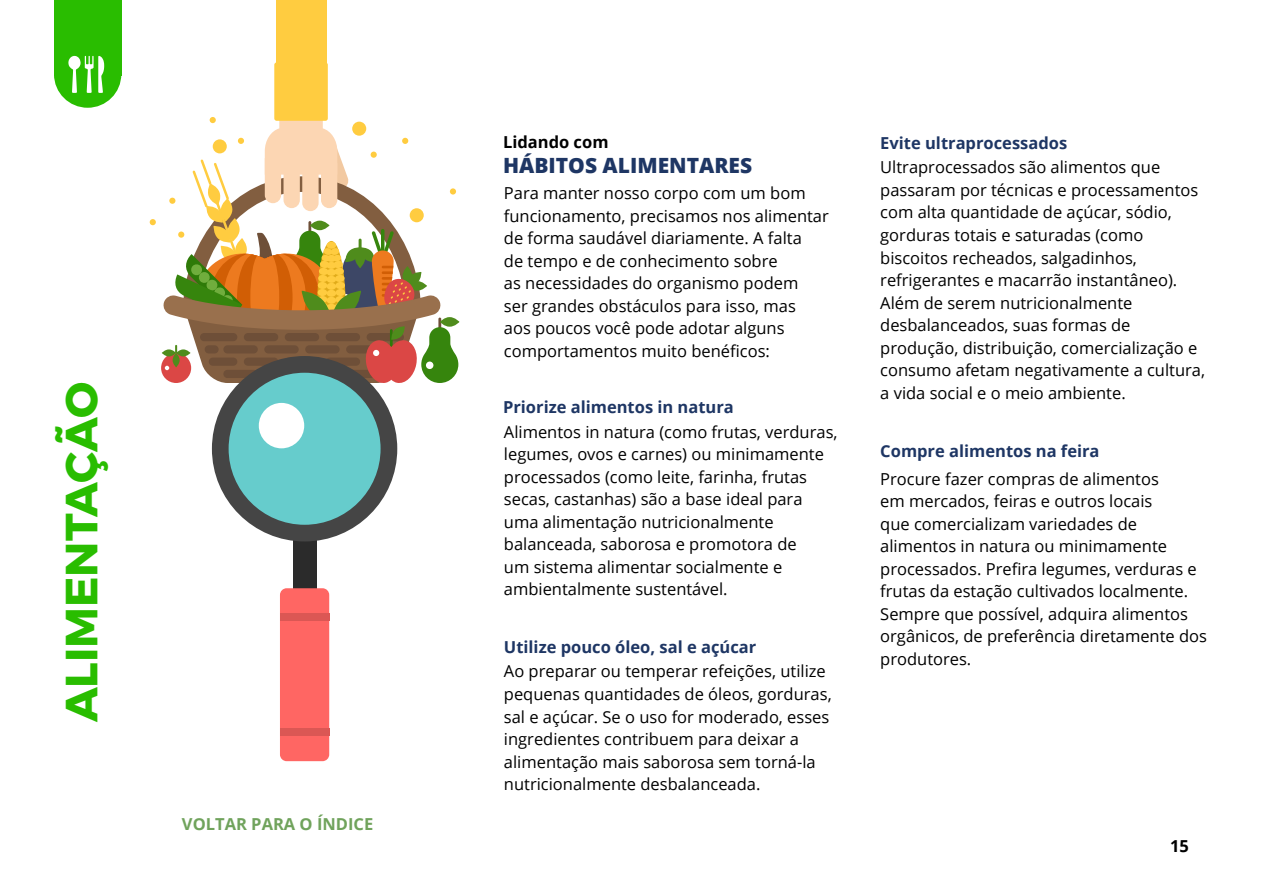
<style>
.page{position:relative;width:1263px;height:893px;background:#fff}
.page>*{position:absolute;margin:0;border:0;box-sizing:border-box;transform-origin:0 0}
.t1{font:700 45px "Montserrat";letter-spacing:-.005em;color:#29bd00}
.t2{font:800 21px "Open Sans";color:#1e3664}
.t3{font:16.5px/22.5px "Open Sans";color:#000}
.t4{font:700 16.5px "Open Sans";color:#1e3664}
.t5{font:700 16.5px "Open Sans";color:#70a35c}
.t6{font:700 16.5px "Open Sans";color:#000}
</style>
<div class="page">
<svg style="left:150px;top:219px;width:6px;height:6px"></svg>
<div style="left:276px;top:0;width:50px;height:113px;background:#ffcc40"></div>
<div style="left:274px;top:62px;width:54px;height:59px;background:#ffcc40;border-radius:2px"></div>
<svg style="left:162px;top:109px;width:296px;height:275px"></svg>
<div style="left:293px;top:513px;width:23px;height:96px;background:#2b2b2b"></div>
<div style="left:212px;top:356px;width:185px;height:185px;background:#454545;border-radius:50%"></div>
<div style="left:229px;top:373px;width:152px;height:152px;background:#6cc;border-radius:50%"></div>
<div style="left:259px;top:403px;width:45px;height:45px;background:#fff;border-radius:50%"></div>
<div style="left:280px;top:588px;width:49px;height:173px;background:#ff6663;border-radius:7px"></div>
<div style="left:280px;top:613px;width:49px;height:8px;background:#db5754"></div>
<div style="left:280px;top:729px;width:49px;height:7px;background:#db5754"></div>
<div style="left:54px;top:0;width:67px;height:75px;background:#29bd00"></div>
<div style="left:54px;top:41px;width:67px;height:67px;background:#29bd00;border-radius:50%"></div>
<svg style="left:68px;top:56px;width:36px;height:37px"></svg>
<h1 class="t1" style="left:45px;top:722px;width:342px;rotate:-90deg">ALIMENTAÇÃO</h1>
<p class="t5" style="left:182px;top:813px;width:193px">VOLTAR PARA O ÍNDICE</p>
<p class="t6" style="left:503px;top:131px;width:107px">Lidando com</p>
<p class="t2" style="left:503px;top:149px;width:251px">HÁBITOS ALIMENTARES</p>
<p class="t3" style="left:504px;top:182px;width:326px">Para manter nosso corpo com um bom funcionamento, precisamos nos alimentar de forma saudável diariamente. A falta<br>de tempo e de conhecimento sobre<br>as necessidades do organismo podem<br>ser grandes obstáculos para isso, mas<br>aos poucos você pode adotar alguns comportamentos muito benéficos:</p>
<p class="t4" style="left:503px;top:395px;width:232px">Priorize alimentos in natura</p>
<p class="t3" style="left:504px;top:420px;width:335px">Alimentos in natura (como frutas, verduras, legumes, ovos e carnes) ou minimamente processados (como leite, farinha, frutas secas, castanhas) são a base ideal para uma alimentação nutricionalmente balanceada, saborosa e promotora de<br>um sistema alimentar socialmente e ambientalmente sustentável.</p>
<p class="t4" style="left:504px;top:635px;width:254px">Utilize pouco óleo, sal e açúcar</p>
<p class="t3" style="left:504px;top:660px;width:329px">Ao preparar ou temperar refeições, utilize pequenas quantidades de óleos, gorduras, sal e açúcar. Se o uso for moderado, esses ingredientes contribuem para deixar a alimentação mais saborosa sem torná-la nutricionalmente desbalanceada.</p>
<p class="t4" style="left:880px;top:132px;width:188px">Evite ultraprocessados</p>
<p class="t3" style="left:880px;top:156px;width:326px">Ultraprocessados são alimentos que passaram por técnicas e processamentos com alta quantidade de açúcar, sódio, gorduras totais e saturadas (como biscoitos recheados, salgadinhos, refrigerantes e macarrão instantâneo).<br>Além de serem nutricionalmente desbalanceados, suas formas de produção, distribuição, comercialização e consumo afetam negativamente a cultura, a vida social e o meio ambiente.</p>
<p class="t4" style="left:880px;top:439px;width:221px">Compre alimentos na feira</p>
<p class="t3" style="left:880px;top:467px;width:328px">Procure fazer compras de alimentos<br>em mercados, feiras e outros locais<br>que comercializam variedades de alimentos in natura ou minimamente processados. Prefira legumes, verduras e frutas da estação cultivados localmente.<br>Sempre que possível, adquira alimentos orgânicos, de preferência diretamente dos produtores.</p>
<p class="t6" style="left:1170px;top:834px;width:20px">15</p>
</div>
